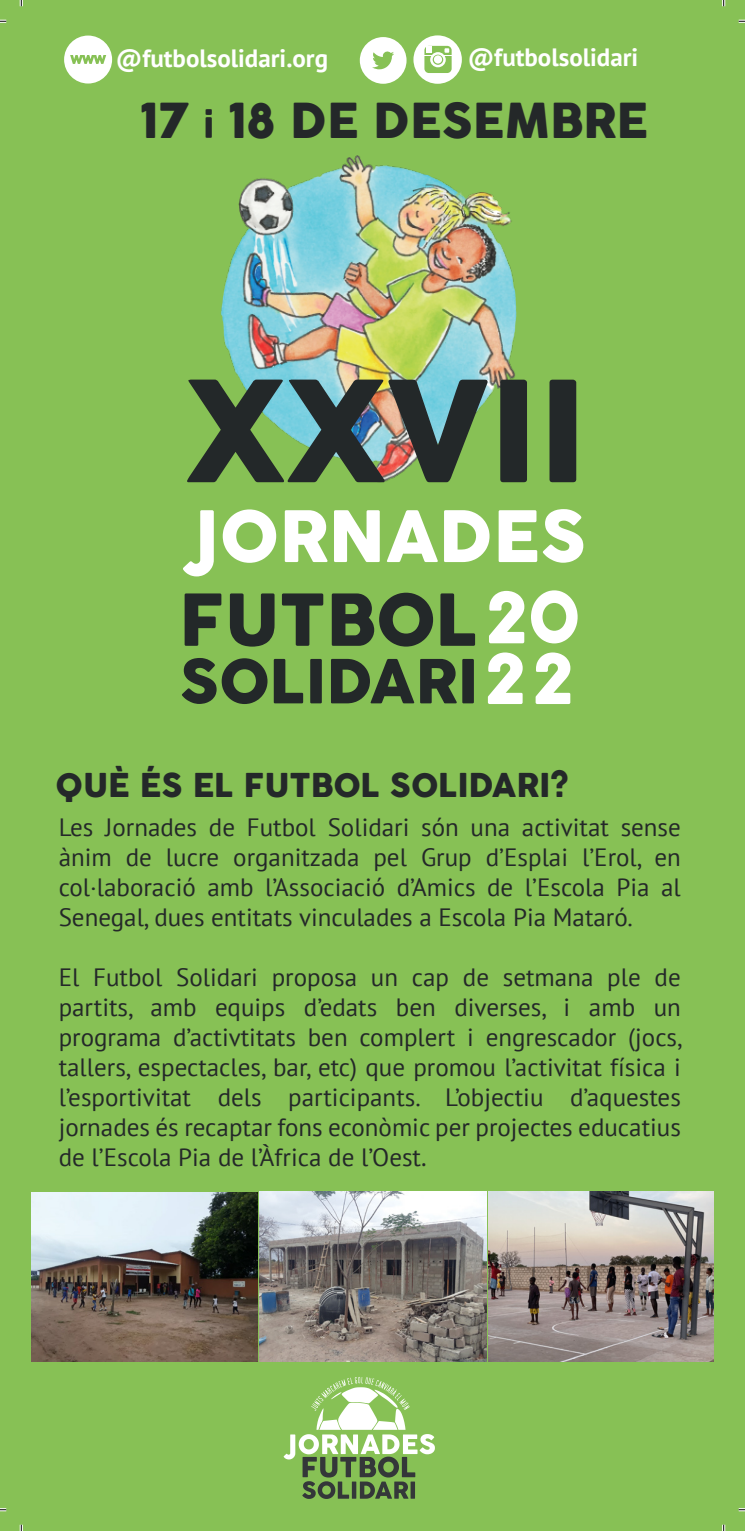
<style>
.page{position:relative;width:745px;height:1531px;background:#fff}
.page>*{position:absolute;margin:0;border:0;box-sizing:border-box;transform-origin:0 0}
.t1{font:138.25px "COCOGOOSE";color:#232829}
.t2{font:70.5px "COCOGOOSE";color:#232829}
.t3{font:69.75px "COCOGOOSE";color:#fff}
.t4{font:68px "COCOGOOSE";color:#fff}
.t5{font:59.75px "COCOGOOSE";color:#232829}
.t6{font:47px "COCOGOOSE";color:#242829}
.t7{font:32.25px "COCOGOOSE";color:#242829}
.t8{font:25px/30px "PT Sans";color:#242829;text-align:justify}
.t9{font:700 25px "PT Sans";color:#fff}
.s1{font-size:32.5px}
.s2{font-size:69.25px;color:#fff}
.s3{font-size:69.5px;color:#fff}
.s4{font-family:"Myriad Pro"}
</style>
<div class="page">
<div style="left:0;top:0;width:744px;height:1531px;background:#87c155"></div>
<img style="left:221px;top:155px;width:296px;height:328px">
<svg style="left:283px;top:1377px;width:151px;height:122px"></svg>
<svg style="left:359px;top:37px;width:47px;height:47px"></svg>
<svg style="left:413px;top:35px;width:48px;height:49px"></svg>
<svg style="left:64px;top:36px;width:48px;height:48px"></svg>
<img style="left:31px;top:1192px;width:226px;height:169px">
<img style="left:260px;top:1192px;width:226px;height:169px">
<img style="left:488px;top:1192px;width:224px;height:169px">
<svg style="left:0;top:20px;width:6px;height:3px"></svg>
<svg style="left:738px;top:20px;width:6px;height:3px"></svg>
<svg style="left:0;top:1508px;width:6px;height:3px"></svg>
<svg style="left:738px;top:1508px;width:6px;height:3px"></svg>
<svg style="left:20px;top:0;width:3px;height:6px"></svg>
<svg style="left:20px;top:1524px;width:3px;height:7px"></svg>
<svg style="left:722px;top:0;width:2px;height:6px"></svg>
<svg style="left:722px;top:1524px;width:2px;height:7px"></svg>
<p class="t9" style="left:116px;top:41px;width:214px">@futbolsolidari.org</p>
<p class="t9" style="left:467px;top:41px;width:172px">@futbolsolidari</p>
<p class="t6" style="left:140px;top:85px;width:509px">17 <span class="s1">i</span> 18 DE DESEMBRE</p>
<p class="t1" style="left:186px;top:328px;width:402px">XXVII</p>
<p class="t3" style="left:188px;top:484px;width:399px">JORNADES</p>
<p class="t2" style="left:178px;top:567px;width:403px">FUTBOL<span class="s2">2</span><span class="s3">0</span></p>
<p class="t5" style="left:179px;top:637px;width:300px">SOLIDARI</p>
<p class="t4" style="left:483px;top:628px;width:93px">22</p>
<p class="t7" style="left:56px;top:761px;width:514px">QUÈ ÉS EL FUTBOL SOLIDARI?</p>
<p class="t8" style="left:59px;top:812px;width:623px">Les Jornades de Futbol Solidari són una activitat sense ànim de lucre organitzada pel Grup d’Esplai l’Erol, en col·laboració amb l’Associació d’Amics de l’Escola Pia al Senegal, dues entitats vinculades a Escola Pia Mataró.</p>
<p class="t8" style="left:59px;top:962px;width:625px">El Futbol Solidari proposa un cap de setmana ple de partits, amb equips d’edats ben diverses, i amb un programa d’activtitats ben complert i engrescador (jocs, tallers, espectacles, bar, etc) que promou l’activitat física i l’esportivitat dels participants. L’objectiu d’aquestes jornades és recaptar fons econòmic per projectes educatius de l’Escola Pia de l’Àfrica de l’Oest<span class="s4">.</span></p>
</div>
